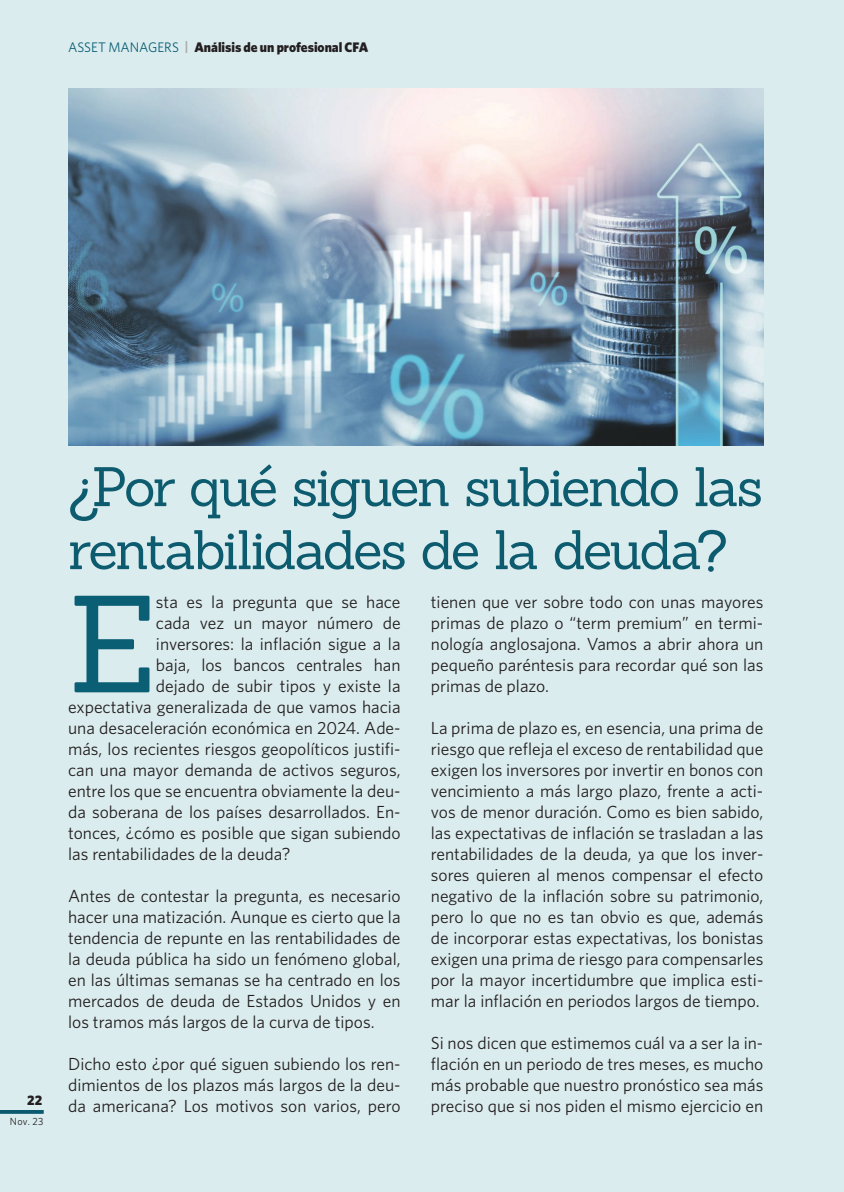
<style>
.page{position:relative;width:844px;height:1192px;background:#dbecee}
.page>*{position:absolute;margin:0;border:0;box-sizing:border-box;transform-origin:0 0}
.t1{font:134.58px "Sanchez";color:#0a5f74}
.t2{font:54.25px/63px "Sanchez";letter-spacing:-.05em;color:#0d5b6e}
.t3{font:17.5px/21px "Whitney";color:#231f20;text-align:justify}
.t4{font:900 13.83px "Whitney";letter-spacing:-.005em;color:#231f20}
.t5{font:10.33px "Whitney";color:#231f20}
.s1{font-weight:400;color:#0a5f74}
.s2{font-family:"DIN";font-weight:500;font-size:14px;color:#a8a9ad}
</style>
<div class="page">
<hr style="left:0;top:1110px;width:43px;height:3px;background:#0b5a6f">
<img style="left:69px;top:88px;width:694px;height:358px">
<p class="t4" style="left:68px;top:39px;width:302px"><span class="s1">ASSET MANAGERS</span> <span class="s2">|</span> Análisis de un profesional CFA</p>
<p class="t4" style="left:27px;top:1092px;width:17px">22</p>
<p class="t5" style="left:10px;top:1115px;width:35px">Nov. 23</p>
<h2 class="t2" style="left:68px;top:455px;width:696px">¿Por qué siguen subiendo las rentabilidades de la deuda?</h2>
<p class="t3" style="left:431px;top:591px;width:334px">tienen que ver sobre todo con unas mayores primas de plazo o “term premium” en termi&shy;nología anglosajona. Vamos a abrir ahora un pequeño paréntesis para recordar qué son las primas de plazo.</p>
<p class="t3" style="left:431px;top:717px;width:334px">La prima de plazo es, en esencia, una prima de riesgo que refleja el exceso de rentabilidad que exigen los inversores por invertir en bonos con vencimiento a más largo plazo, frente a acti&shy;vos de menor duración. Como es bien sabido, las expectativas de inflación se trasladan a las rentabilidades de la deuda, ya que los inver&shy;sores quieren al menos compensar el efecto negativo de la inflación sobre su patrimonio, pero lo que no es tan obvio es que, además de incorporar estas expectativas, los bonistas exigen una prima de riesgo para compensarles por la mayor incertidumbre que implica esti&shy;mar la inflación en periodos largos de tiempo.</p>
<p class="t3" style="left:431px;top:1032px;width:334px">Si nos dicen que estimemos cuál va a ser la in&shy;flación en un periodo de tres meses, es mucho más probable que nuestro pronóstico sea más preciso que si nos piden el mismo ejercicio en</p>
<h1 class="t1" style="left:68px;top:557px;width:89px">E</h1>
<p class="t3" style="left:156px;top:591px;width:246px">sta es la pregunta que se hace</p>
<p class="t3" style="left:156px;top:612px;width:246px">cada vez un mayor número de</p>
<p class="t3" style="left:156px;top:633px;width:246px">inversores: la inflación sigue a la</p>
<p class="t3" style="left:156px;top:654px;width:246px">baja, los bancos centrales han</p>
<p class="t3" style="left:156px;top:675px;width:246px">dejado de subir tipos y existe la</p>
<p class="t3" style="left:68px;top:696px;width:334px">expectativa generalizada de que vamos hacia</p>
<p class="t3" style="left:68px;top:717px;width:334px">una desaceleración económica en 2024. Ade-</p>
<p class="t3" style="left:68px;top:738px;width:334px">más, los recientes riesgos geopolíticos justifi-</p>
<p class="t3" style="left:68px;top:759px;width:334px">can una mayor demanda de activos seguros,</p>
<p class="t3" style="left:68px;top:780px;width:334px">entre los que se encuentra obviamente la deu-</p>
<p class="t3" style="left:68px;top:801px;width:334px">da soberana de los países desarrollados. En-</p>
<p class="t3" style="left:68px;top:822px;width:334px">tonces, ¿cómo es posible que sigan subiendo</p>
<p class="t3" style="left:68px;top:843px;width:224px">las rentabilidades de la deuda?</p>
<p class="t3" style="left:68px;top:885px;width:334px">Antes de contestar la pregunta, es necesario hacer una matización. Aunque es cierto que la tendencia de repunte en las rentabilidades de la deuda pública ha sido un fenómeno global, en las últimas semanas se ha centrado en los mercados de deuda de Estados Unidos y en los tramos más largos de la curva de tipos.</p>
<p class="t3" style="left:68px;top:1053px;width:334px">Dicho esto ¿por qué siguen subiendo los ren&shy;dimientos de los plazos más largos de la deu&shy;da americana? Los motivos son varios, pero</p>
</div>
